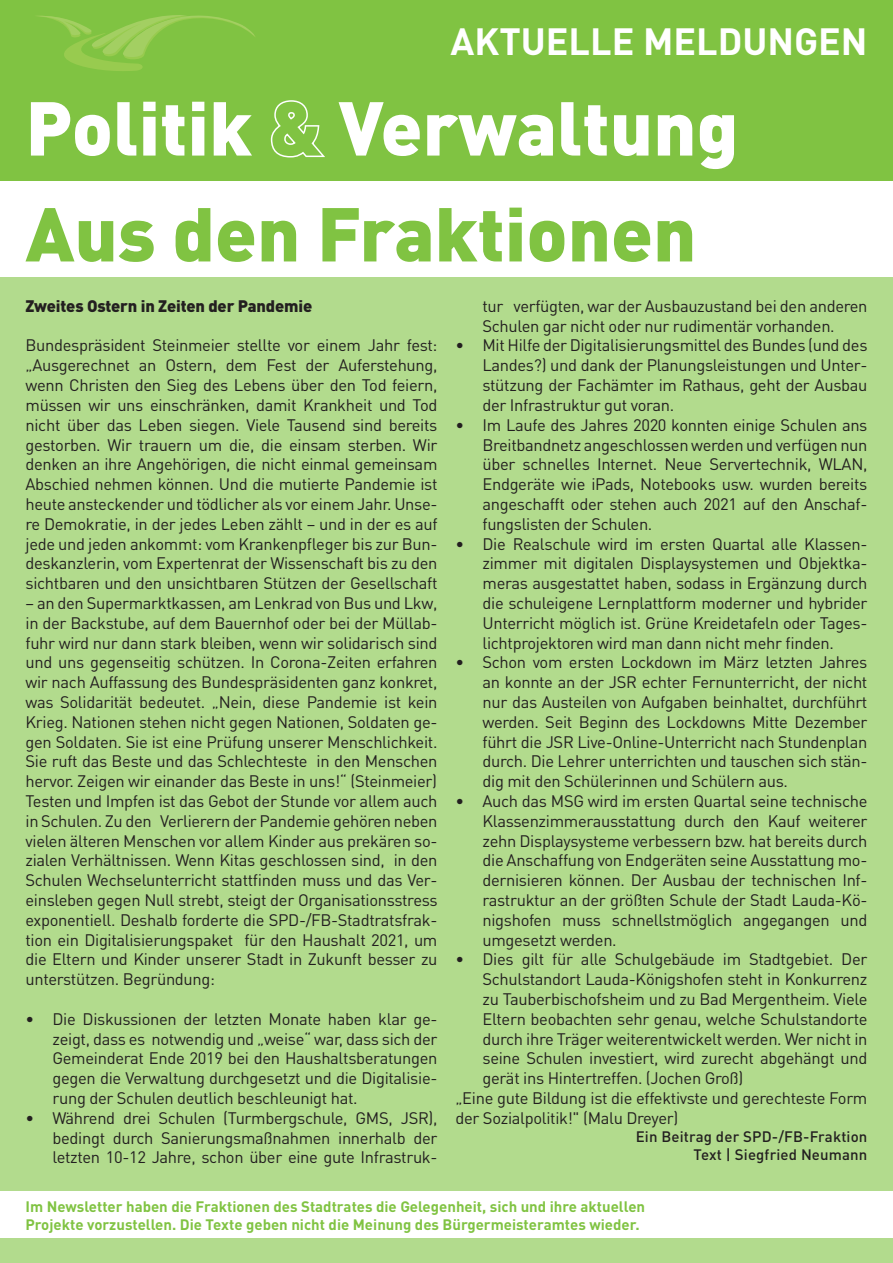
<style>
.page{position:relative;width:893px;height:1263px;background:#fff}
.page>*{position:absolute;margin:0;border:0;box-sizing:border-box;transform-origin:0 0}
.t1{font:900 75px "DIN Pro";color:#fff}
.t2{font:900 75px "DIN Pro";color:#80c342}
.t3{font:700 37.5px "DIN Pro";color:#fff}
.t4{font:16.5px/19.8px "DIN Pro";letter-spacing:-.02em;color:#231f20;text-align:justify}
.t5{font:900 16.5px "DIN Pro";letter-spacing:-.01em;color:#231f20}
.t6{font:700 15px/18px "DIN Pro";color:#80c342}
.t7{font:500 15px/18px "DIN Pro";letter-spacing:.01em;color:#231f20;text-align:right}
.s1{color:#80c342}
</style>
<div class="page">
<div style="left:0;top:278px;width:893px;height:985px;background:#b2db8d"></div>
<div style="left:0;top:1191px;width:893px;height:46px;background:#fff"></div>
<div style="left:0;top:0;width:893px;height:180px;background:#80c342"></div>
<svg style="left:270px;top:100px;width:55px;height:58px"></svg>
<svg style="left:38px;top:15px;width:217px;height:56px"></svg>
<h2 class="t3" style="left:451px;top:15px;width:418px">AKTUELLE MELDUNGEN</h2>
<h1 class="t1" style="left:26px;top:77px;width:715px">Politik <span class="s1">&amp;</span> Verwaltung</h1>
<h1 class="t2" style="left:26px;top:183px;width:672px">Aus den Fraktionen</h1>
<p class="t5" style="left:26px;top:295px;width:288px">Zweites Ostern in Zeiten der Pandemie</p>
<p class="t4" style="left:26px;top:335px;width:414px">Bundespräsident Steinmeier stellte vor einem Jahr fest: „Ausgerechnet an Ostern, dem Fest der Auferstehung, wenn Christen den Sieg des Lebens über den Tod feiern, müssen wir uns einschränken, damit Krankheit und Tod nicht über das Leben siegen. Viele Tausend sind bereits gestorben. Wir trauern um die, die einsam sterben. Wir denken an ihre Angehörigen, die nicht einmal gemeinsam Abschied nehmen können. Und die mutierte Pandemie ist heute ansteckender und tödlicher als vor einem Jahr. Unse&shy;re Demokratie, in der jedes Leben zählt – und in der es auf jede und jeden ankommt: vom Krankenpfleger bis zur Bun&shy;deskanzlerin, vom Expertenrat der Wissenschaft bis zu den sichtbaren und den unsichtbaren Stützen der Gesellschaft</p>
<p class="t4" style="left:26px;top:592px;width:413px">– an den Supermarktkassen, am Lenkrad von Bus und Lkw, in der Backstube, auf dem Bauernhof oder bei der Müllab&shy;fuhr wird nur dann stark bleiben, wenn wir solidarisch sind und uns gegenseitig schützen. In Corona-Zeiten erfahren wir nach Auffassung des Bundespräsidenten ganz konkret, was Solidarität bedeutet. „Nein, diese Pandemie ist kein Krieg. Nationen stehen nicht gegen Nationen, Soldaten ge&shy;gen Soldaten. Sie ist eine Prüfung unserer Menschlichkeit.<br>Sie ruft das Beste und das Schlechteste in den Menschen hervor. Zeigen wir einander das Beste in uns!“ (Steinmeier)<br>Testen und Impfen ist das Gebot der Stunde vor allem auch in Schulen. Zu den Verlierern der Pandemie gehören neben vielen älteren Menschen vor allem Kinder aus prekären so&shy;zialen Verhältnissen. Wenn Kitas geschlossen sind, in den Schulen Wechselunterricht stattfinden muss und das Ver&shy;einsleben gegen Null strebt, steigt der Organisationsstress exponentiell. Deshalb forderte die SPD-/FB-Stadtratsfrak&shy;tion ein Digitalisierungspaket für den Haushalt 2021, um die Eltern und Kinder unserer Stadt in Zukunft besser zu unterstützen. Begründung:</p>
<p class="t4" style="left:53px;top:1008px;width:387px;text-indent:-27px">• Die Diskussionen der letzten Monate haben klar ge&shy;zeigt, dass es notwendig und „weise“ war, dass sich der Gemeinderat Ende 2019 bei den Haushaltsberatungen gegen die Verwaltung durchgesetzt und die Digitalisie&shy;rung der Schulen deutlich beschleunigt hat.</p>
<p class="t4" style="left:53px;top:1107px;width:386px;text-indent:-27px">• Während drei Schulen (Turmbergschule, GMS, JSR), bedingt durch Sanierungsmaßnahmen innerhalb der letzten 10-12 Jahre, schon über eine gute Infrastruk-</p>
<p class="t4" style="left:482px;top:295px;width:387px">tur verfügten, war der Ausbauzustand bei den anderen<br>Schulen gar nicht oder nur rudimentär vorhanden.</p>
<p class="t4" style="left:482px;top:335px;width:386px;text-indent:-27px">• Mit Hilfe der Digitalisierungsmittel des Bundes (und des Landes?) und dank der Planungsleistungen und Unter&shy;stützung der Fachämter im Rathaus, geht der Ausbau der Infrastruktur gut voran.</p>
<p class="t4" style="left:482px;top:414px;width:386px;text-indent:-27px">• Im Laufe des Jahres 2020 konnten einige Schulen ans Breitbandnetz angeschlossen werden und verfügen nun über schnelles Internet. Neue Servertechnik, WLAN, Endgeräte wie iPads, Notebooks usw. wurden bereits angeschafft oder stehen auch 2021 auf den Anschaf&shy;fungslisten der Schulen.</p>
<p class="t4" style="left:482px;top:533px;width:386px;text-indent:-27px">• Die Realschule wird im ersten Quartal alle Klassen&shy;zimmer mit digitalen Displaysystemen und Objektka&shy;meras ausgestattet haben, sodass in Ergänzung durch die schuleigene Lernplattform moderner und hybrider Unterricht möglich ist. Grüne Kreidetafeln oder Tages&shy;lichtprojektoren wird man dann nicht mehr finden.</p>
<p class="t4" style="left:482px;top:652px;width:386px;text-indent:-27px">• Schon vom ersten Lockdown im März letzten Jahres an konnte an der JSR echter Fernunterricht, der nicht nur das Austeilen von Aufgaben beinhaltet, durchführt werden. Seit Beginn des Lockdowns Mitte Dezember führt die JSR Live-Online-Unterricht nach Stundenplan durch. Die Lehrer unterrichten und tauschen sich stän&shy;dig mit den Schülerinnen und Schülern aus.</p>
<p class="t4" style="left:482px;top:790px;width:386px;text-indent:-27px">• Auch das MSG wird im ersten Quartal seine technische Klassenzimmerausstattung durch den Kauf weiterer zehn Displaysysteme verbessern bzw. hat bereits durch die Anschaffung von Endgeräten seine Ausstattung mo&shy;dernisieren können. Der Ausbau der technischen Inf&shy;rastruktur an der größten Schule der Stadt Lauda-Kö&shy;nigshofen muss schnellstmöglich angegangen und umgesetzt werden.</p>
<p class="t4" style="left:455px;top:949px;width:413px">• Dies gilt für alle Schulgebäude im Stadtgebiet. Der</p>
<p class="t4" style="left:482px;top:969px;width:386px">Schulstandort Lauda-Königshofen steht in Konkurrenz</p>
<p class="t4" style="left:482px;top:988px;width:386px">zu Tauberbischofsheim und zu Bad Mergentheim. Viele</p>
<p class="t4" style="left:482px;top:1008px;width:386px">Eltern beobachten sehr genau, welche Schulstandorte</p>
<p class="t4" style="left:482px;top:1028px;width:386px">durch ihre Träger weiterentwickelt werden. Wer nicht in</p>
<p class="t4" style="left:482px;top:1048px;width:386px">seine Schulen investiert, wird zurecht abgehängt und</p>
<p class="t4" style="left:482px;top:1068px;width:262px">gerät ins Hintertreffen. (Jochen Groß)</p>
<p class="t4" style="left:455px;top:1087px;width:413px">„Eine gute Bildung ist die effektivste und gerechteste Form</p>
<p class="t4" style="left:455px;top:1107px;width:224px">der Sozialpolitik!" (Malu Dreyer)</p>
<p class="t7" style="left:636px;top:1127px;width:233px">Ein Beitrag der SPD-/FB-Fraktion<br>Text | Siegfried Neumann</p>
<p class="t6" style="left:26px;top:1197px;width:621px">Im Newsletter haben die Fraktionen des Stadtrates die Gelegenheit, sich und ihre aktuellen<br>Projekte vorzustellen. Die Texte geben nicht die Meinung des Bürgermeisteramtes wieder.</p>
</div>
